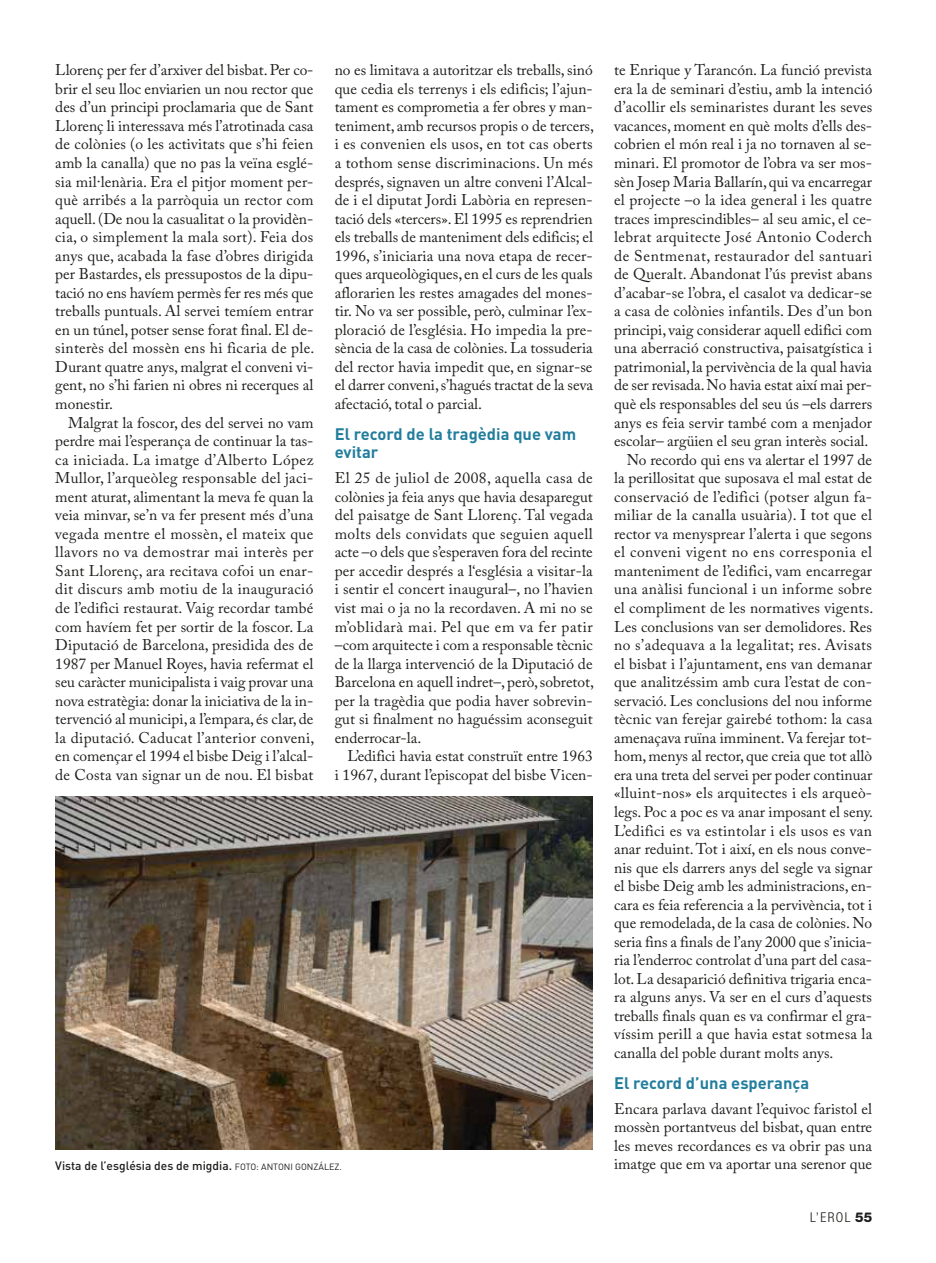
<style>
.page{position:relative;width:936px;height:1263px;background:#fff}
.page>*{position:absolute;margin:0;border:0;box-sizing:border-box;transform-origin:0 0}
.t1{font:700 16.5px/18px "DIN";color:#227e9d}
.t2{font:15.45px/18.6px "Adobe Caslon Pro";color:#1d1d1b;text-align:justify}
.t3{font:15.45px "Adobe Caslon Pro";letter-spacing:.02em;color:#1d1d1b}
.t4{font:15.45px "Adobe Caslon Pro";letter-spacing:.025em;color:#1d1d1b}
.t5{font:15.45px "Adobe Caslon Pro";letter-spacing:.035em;color:#1d1d1b}
.t6{font:300 condensed 13.5px "Helvetica Neue LT Std";color:#1d1d1b}
.t7{font:500 12px "DIN";color:#1d1d1b}
.s1{font-weight:400;font-size:9px}
.s2{font-weight:800;font-stretch:normal}
</style>
<div class="page">
<img style="left:55px;top:797px;width:537px;height:352px">
<p class="t2" style="left:55px;top:61px;width:260px">Llorenç per fer d’arxiver del bisbat. Per co&shy;brir el seu lloc enviarien un nou rector que des d’un principi proclamaria que de Sant Llorenç li interessava més l’atrotinada casa de colònies (o les activitats que s’hi feien amb la canalla) que no pas la veïna esglé&shy;sia mil·lenària. Era el pitjor moment per&shy;què arribés a la parròquia un rector com aquell. (De nou la casualitat o la providèn&shy;cia, o simplement la mala sort). Feia dos anys que, acabada la fase d’obres dirigida per Bastardes, els pressupostos de la dipu&shy;tació no ens havíem permès fer res més que treballs puntuals. Al servei temíem entrar en un túnel, potser sense forat final. El de&shy;sinterès del mossèn ens hi ficaria de ple.<br>Durant quatre anys, malgrat el conveni vi&shy;gent, no s’hi farien ni obres ni recerques al monestir.</p>
<p class="t2" style="left:55px;top:413px;width:261px;text-indent:13px">Malgrat la foscor, des del servei no vam perdre mai l’esperança de continuar la tas&shy;ca iniciada. La imatge d’Alberto López Mullor, l’arqueòleg responsable del jaci&shy;ment aturat, alimentant la meva fe quan la veia minvar, se’n va fer present més d’una vegada mentre el mossèn, el mateix que llavors no va demostrar mai interès per Sant Llorenç, ara recitava cofoi un enar&shy;dit discurs amb motiu de la inauguració de l’edifici restaurat. Vaig recordar també com havíem fet per sortir de la foscor. La Diputació de Barcelona, presidida des de 1987 per Manuel Royes, havia refermat el seu caràcter municipalista i vaig provar una nova estratègia: donar la iniciativa de la in&shy;tervenció al municipi, a l’empara, és clar, de la diputació. Caducat l’anterior conveni, en començar el 1994 el bisbe Deig i l’alcal&shy;de Costa van signar un de nou. El bisbat</p>
<p class="t2" style="left:334px;top:61px;width:261px">no es limitava a autoritzar els treballs, sinó que cedia els terrenys i els edificis; l’ajun&shy;tament es comprometia a fer obres y man&shy;teniment, amb recursos propis o de tercers, i es convenien els usos, en tot cas oberts a tothom sense discriminacions. Un més després, signaven un altre conveni l’Alcal&shy;de i el diputat Jordi Labòria en represen&shy;tació dels «tercers». El 1995 es reprendrien els treballs de manteniment dels edificis; el 1996, s’iniciaria una nova etapa de recer&shy;ques arqueològiques, en el curs de les quals aflorarien les restes amagades del mones&shy;tir. No va ser possible, però, culminar l’ex&shy;ploració de l’església. Ho impedia la pre&shy;sència de la casa de colònies. La tossuderia del rector havia impedit que, en signar-se el darrer conveni, s’hagués tractat de la seva afectació, total o parcial.</p>
<p class="t1" style="left:334px;top:424px;width:243px">El record de la tragèdia que vam evitar</p>
<p class="t2" style="left:334px;top:469px;width:261px">El 25 de juliol de 2008, aquella casa de colònies ja feia anys que havia desaparegut del paisatge de Sant Llorenç. Tal vegada molts dels convidats que seguien aquell acte –o dels que s’esperaven fora del recinte per accedir després a l‘església a visitar-la i sentir el concert inaugural–, no l’havien vist mai o ja no la recordaven. A mi no se m’oblidarà mai. Pel que em va fer patir –com arquitecte i com a responsable tècnic de la llarga intervenció de la Diputació de Barcelona en aquell indret–, però, sobretot, per la tragèdia que podia haver sobrevin&shy;gut si finalment no haguéssim aconseguit enderrocar-la.</p>
<p class="t2" style="left:334px;top:747px;width:259px;text-align:right">L’edifici havia estat construït entre 1963<br>i 1967, durant l’episcopat del bisbe Vicen-</p>
<p class="t2" style="left:614px;top:61px;width:259px">te Enrique y Tarancón. La funció prevista</p>
<p class="t2" style="left:614px;top:79px;width:260px">era la de seminari d’estiu, amb la intenció</p>
<p class="t2" style="left:614px;top:98px;width:260px">d’acollir els seminaristes durant les seves</p>
<p class="t2" style="left:614px;top:116px;width:259px">vacances, moment en què molts d’ells des-</p>
<p class="t2" style="left:614px;top:135px;width:259px">cobrien el món real i ja no tornaven al se-</p>
<p class="t2" style="left:614px;top:153px;width:259px">minari. El promotor de l’obra va ser mos-</p>
<p class="t2" style="left:614px;top:172px;width:259px">sèn Josep Maria Ballarín, qui va encarregar</p>
<p class="t3" style="left:614px;top:191px;width:259px">el projecte –o la idea general i les quatre</p>
<p class="t2" style="left:614px;top:209px;width:259px">traces imprescindibles– al seu amic, el ce-</p>
<p class="t4" style="left:614px;top:228px;width:260px">lebrat arquitecte José Antonio Coderch</p>
<p class="t5" style="left:614px;top:246px;width:260px">de Sentmenat, restaurador del santuari</p>
<p class="t2" style="left:614px;top:265px;width:259px">de Queralt. Abandonat l’ús previst abans</p>
<p class="t2" style="left:614px;top:283px;width:259px">d’acabar-se l’obra, el casalot va dedicar-se</p>
<p class="t2" style="left:614px;top:302px;width:260px">a casa de colònies infantils. Des d’un bon</p>
<p class="t2" style="left:614px;top:320px;width:259px">principi, vaig considerar aquell edifici com</p>
<p class="t2" style="left:614px;top:339px;width:260px">una aberració constructiva, paisatgística i</p>
<p class="t2" style="left:614px;top:357px;width:259px">patrimonial, la pervivència de la qual havia</p>
<p class="t2" style="left:614px;top:376px;width:259px">de ser revisada. No havia estat així mai per-</p>
<p class="t2" style="left:614px;top:394px;width:259px">què els responsables del seu ús –els darrers</p>
<p class="t2" style="left:614px;top:413px;width:259px">anys es feia servir també com a menjador</p>
<p class="t2" style="left:614px;top:431px;width:256px">escolar– argüien el seu gran interès social.</p>
<p class="t2" style="left:626px;top:450px;width:247px">No recordo qui ens va alertar el 1997 de</p>
<p class="t2" style="left:614px;top:469px;width:259px">la perillositat que suposava el mal estat de</p>
<p class="t2" style="left:614px;top:487px;width:259px">conservació de l’edifici (potser algun fa-</p>
<p class="t3" style="left:614px;top:506px;width:259px">miliar de la canalla usuària). I tot que el</p>
<p class="t2" style="left:614px;top:524px;width:259px">rector va menysprear l’alerta i que segons</p>
<p class="t2" style="left:614px;top:543px;width:259px">el conveni vigent no ens corresponia el</p>
<p class="t2" style="left:614px;top:561px;width:259px">manteniment de l’edifici, vam encarregar</p>
<p class="t3" style="left:614px;top:580px;width:259px">una anàlisi funcional i un informe sobre</p>
<p class="t2" style="left:614px;top:598px;width:261px">el compliment de les normatives vigents.</p>
<p class="t2" style="left:614px;top:617px;width:259px">Les conclusions van ser demolidores. Res</p>
<p class="t2" style="left:614px;top:635px;width:259px">no s’adequava a la legalitat; res. Avisats</p>
<p class="t2" style="left:614px;top:654px;width:259px">el bisbat i l’ajuntament, ens van demanar</p>
<p class="t2" style="left:614px;top:672px;width:259px">que analitzéssim amb cura l’estat de con-</p>
<p class="t2" style="left:614px;top:691px;width:259px">servació. Les conclusions del nou informe</p>
<p class="t2" style="left:614px;top:710px;width:260px">tècnic van ferejar gairebé tothom: la casa</p>
<p class="t2" style="left:614px;top:728px;width:259px">amenaçava ruïna imminent. Va ferejar tot-</p>
<p class="t2" style="left:614px;top:747px;width:259px">hom, menys al rector, que creia que tot allò</p>
<p class="t2" style="left:614px;top:765px;width:260px">era una treta del servei per poder continuar</p>
<p class="t2" style="left:614px;top:784px;width:259px">«lluint-nos» els arquitectes i els arqueò-</p>
<p class="t2" style="left:614px;top:802px;width:260px">legs. Poc a poc es va anar imposant el seny.</p>
<p class="t2" style="left:614px;top:821px;width:259px">L’edifici es va estintolar i els usos es van</p>
<p class="t2" style="left:614px;top:839px;width:259px">anar reduint. Tot i així, en els nous conve-</p>
<p class="t2" style="left:614px;top:858px;width:260px">nis que els darrers anys del segle va signar</p>
<p class="t2" style="left:614px;top:876px;width:259px">el bisbe Deig amb les administracions, en-</p>
<p class="t2" style="left:614px;top:895px;width:259px">cara es feia referencia a la pervivència, tot i</p>
<p class="t2" style="left:614px;top:913px;width:259px">que remodelada, de la casa de colònies. No</p>
<p class="t2" style="left:614px;top:932px;width:259px">seria fins a finals de l’any 2000 que s’inicia-</p>
<p class="t2" style="left:614px;top:951px;width:259px">ria l’enderroc controlat d’una part del casa-</p>
<p class="t2" style="left:614px;top:969px;width:259px">lot. La desaparició definitiva trigaria enca-</p>
<p class="t2" style="left:614px;top:988px;width:259px">ra alguns anys. Va ser en el curs d’aquests</p>
<p class="t2" style="left:614px;top:1006px;width:259px">treballs finals quan es va confirmar el gra-</p>
<p class="t2" style="left:614px;top:1025px;width:260px">víssim perill a que havia estat sotmesa la</p>
<p class="t2" style="left:614px;top:1043px;width:221px">canalla del poble durant molts anys.</p>
<p class="t1" style="left:614px;top:1073px;width:197px">El record d’una esperança</p>
<p class="t2" style="left:614px;top:1099px;width:260px">Encara parlava davant l’equivoc faristol el mossèn portantveus del bisbat, quan entre les meves recordances es va obrir pas una</p>
<p class="t7" style="left:55px;top:1158px;width:288px">Vista de l’església des de migdia. <span class="s1">FOTO: ANTONI GONZÁLEZ.</span></p>
<p class="t2" style="left:614px;top:1154px;width:259px">imatge que em va aportar una serenor que</p>
<p class="t6" style="left:810px;top:1209px;width:63px">L’EROL <span class="s2">55</span></p>
</div>
